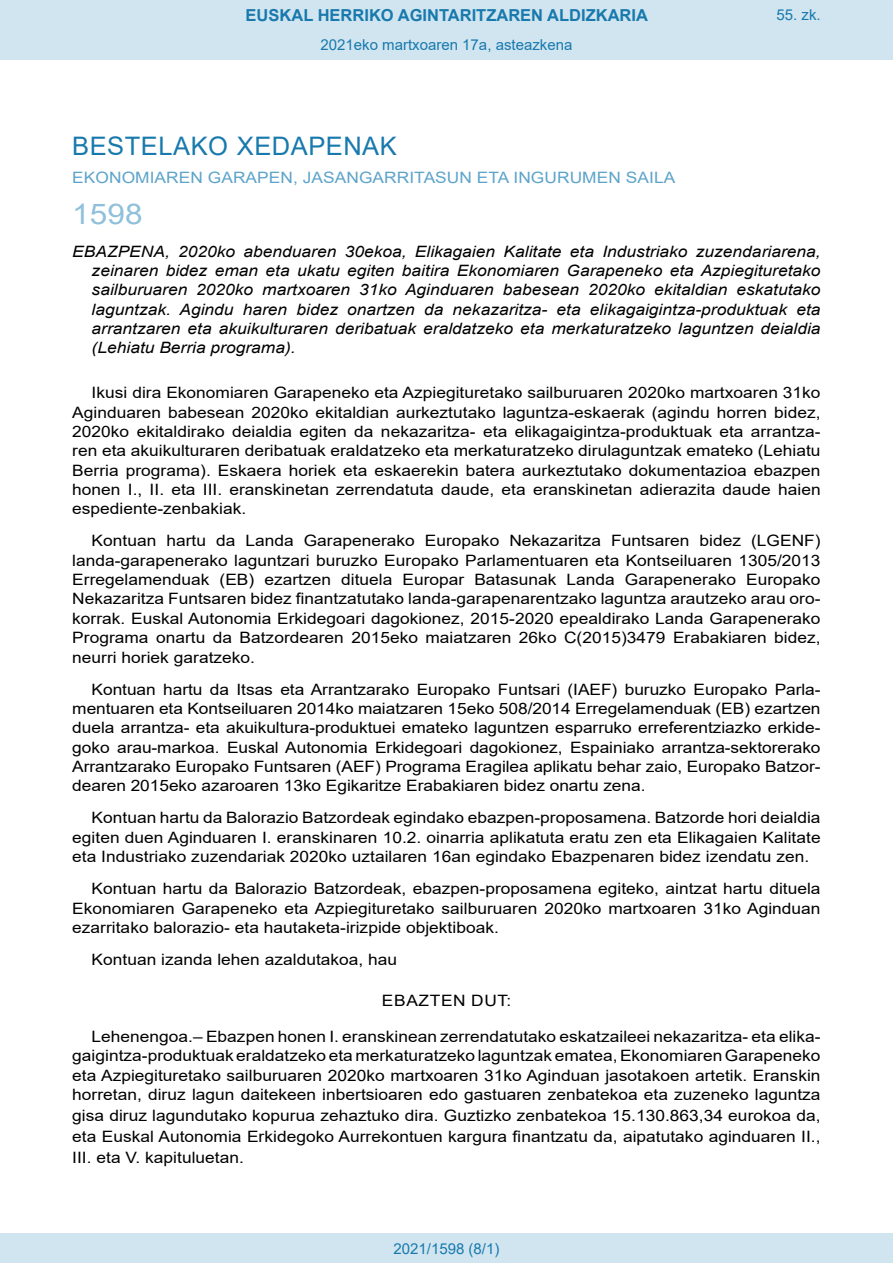
<style>
.page{position:relative;width:893px;height:1263px;background:#fff}
.page>*{position:absolute;margin:0;border:0;box-sizing:border-box;transform-origin:0 0}
.BOPVOrden{font:28.5px "Arial";color:#90c0db;scale:1.11 1}
.BOPVSeccion{font:25.5px "Arial";letter-spacing:.02em;color:#1879ad}
.t1{font:700 16.5px "Arial";color:#1879ad}
.BOPVDetalle{font:15.6px/19.4px "Arial";color:#000;text-align:justify;scale:1.11 1}
.BOPVTitulo{font:italic 15.6px/19.4px "Arial";color:#000;text-align:justify;scale:1.11 1}
.BOPVOrganismo{font:15.6px "Arial";letter-spacing:.005em;color:#5ea4ca;scale:1.11 1}
.BOPVClave{font:15.6px "Arial";letter-spacing:.035em;color:#000;scale:1.11 1}
.Paginacion_Centro{font:15px "Arial";color:#1879ad}
</style>
<div class="page">
<div style="left:0;top:0;width:893px;height:60px;background:#d0e5f0"></div>
<div style="left:0;top:1233px;width:893px;height:30px;background:#d0e5f0"></div>
<p class="t1" style="left:246px;top:3px;width:404px">EUSKAL HERRIKO AGINTARITZAREN ALDIZKARIA</p>
<p class="Paginacion_Centro" style="left:321px;top:35px;width:253px">2021eko martxoaren 17a, asteazkena</p>
<p class="Paginacion_Centro" style="left:776px;top:5px;width:46px">55. zk.</p>
<p class="BOPVSeccion" style="left:72px;top:128px;width:326px">BESTELAKO XEDAPENAK</p>
<p class="BOPVOrganismo" style="left:72px;top:167px;width:545px">EKONOMIAREN GARAPEN, JASANGARRITASUN ETA INGURUMEN SAILA</p>
<p class="BOPVOrden" style="left:72px;top:195px;width:65px">1598</p>
<p class="BOPVTitulo" style="left:92px;top:242px;width:658px;text-indent:-19px">EBAZPENA, 2020ko abenduaren 30ekoa, Elikagaien Kalitate eta Industriako zuzendariarena, zeinaren bidez eman eta ukatu egiten baitira Ekonomiaren Garapeneko eta Azpiegituretako sailburuaren 2020ko martxoaren 31ko Aginduaren babesean 2020ko ekitaldian eskatutako laguntzak. Agindu haren bidez onartzen da nekazaritza- eta elikagaigintza-produktuak eta arrantzaren eta akuikulturaren deribatuak eraldatzeko eta merkaturatzeko laguntzen deialdia (Lehiatu Berria programa).</p>
<p class="BOPVDetalle" style="left:72px;top:383px;width:676px;text-indent:19px">Ikusi dira Ekonomiaren Garapeneko eta Azpiegituretako sailburuaren 2020ko martxoaren 31ko Aginduaren babesean 2020ko ekitaldian aurkeztutako laguntza-eskaerak (agindu horren bidez, 2020ko ekitaldirako deialdia egiten da nekazaritza- eta elikagaigintza-produktuak eta arrantza&shy;ren eta akuikulturaren deribatuak eraldatzeko eta merkaturatzeko dirulaguntzak emateko (Lehiatu Berria programa). Eskaera horiek eta eskaerekin batera aurkeztutako dokumentazioa ebazpen honen I., II. eta III. eranskinetan zerrendatuta daude, eta eranskinetan adierazita daude haien espediente-zenbakiak.</p>
<p class="BOPVDetalle" style="left:72px;top:531px;width:676px;text-indent:19px">Kontuan hartu da Landa Garapenerako Europako Nekazaritza Funtsaren bidez (LGENF) landa-garapenerako laguntzari buruzko Europako Parlamentuaren eta Kontseiluaren 1305/2013<br>Erregelamenduak (EB) ezartzen dituela Europar Batasunak Landa Garapenerako Europako Nekazaritza Funtsaren bidez finantzatutako landa-garapenarentzako laguntza arautzeko arau oro&shy;korrak. Euskal Autonomia Erkidegoari dagokionez, 2015-2020 epealdirako Landa Garapenerako Programa onartu da Batzordearen 2015eko maiatzaren 26ko C(2015)3479 Erabakiaren bidez, neurri horiek garatzeko.</p>
<p class="BOPVDetalle" style="left:72px;top:679px;width:676px;text-indent:19px">Kontuan hartu da Itsas eta Arrantzarako Europako Funtsari (IAEF) buruzko Europako Parla&shy;mentuaren eta Kontseiluaren 2014ko maiatzaren 15eko 508/2014 Erregelamenduak (EB) ezartzen duela arrantza- eta akuikultura-produktuei emateko laguntzen esparruko erreferentziazko erkide&shy;goko arau-markoa. Euskal Autonomia Erkidegoari dagokionez, Espainiako arrantza-sektorerako Arrantzarako Europako Funtsaren (AEF) Programa Eragilea aplikatu behar zaio, Europako Batzor&shy;dearen 2015eko azaroaren 13ko Egikaritze Erabakiaren bidez onartu zena.</p>
<p class="BOPVDetalle" style="left:72px;top:808px;width:676px;text-indent:19px">Kontuan hartu da Balorazio Batzordeak egindako ebazpen-proposamena. Batzorde hori deialdia egiten duen Aginduaren I. eranskinaren 10.2. oinarria aplikatuta eratu zen eta Elikagaien Kalitate eta Industriako zuzendariak 2020ko uztailaren 16an egindako Ebazpenaren bidez izendatu zen.</p>
<p class="BOPVDetalle" style="left:72px;top:879px;width:676px;text-indent:19px">Kontuan hartu da Balorazio Batzordeak, ebazpen-proposamena egiteko, aintzat hartu dituela Ekonomiaren Garapeneko eta Azpiegituretako sailburuaren 2020ko martxoaren 31ko Aginduan ezarritako balorazio- eta hautaketa-irizpide objektiboak.</p>
<p class="BOPVDetalle" style="left:92px;top:950px;width:277px">Kontuan izanda lehen azaldutakoa, hau</p>
<p class="BOPVClave" style="left:382px;top:989px;width:118px">EBAZTEN DUT:</p>
<p class="BOPVDetalle" style="left:72px;top:1027px;width:676px;text-indent:19px">Lehenengoa.– Ebazpen honen I. eranskinean zerrendatutako eskatzaileei nekazaritza- eta elika&shy;gaigintza-produktuak eraldatzeko eta merkaturatzeko laguntzak ematea, Ekonomiaren Garapeneko eta Azpiegituretako sailburuaren 2020ko martxoaren 31ko Aginduan jasotakoen artetik. Eranskin horretan, diruz lagun daitekeen inbertsioaren edo gastuaren zenbatekoa eta zuzeneko laguntza</p>
<p class="BOPVDetalle" style="left:72px;top:1105px;width:676px;line-height:21px">gisa diruz lagundutako kopurua zehaztuko dira. Guztizko zenbatekoa 15.130.863,34 eurokoa da, eta Euskal Autonomia Erkidegoko Aurrekontuen kargura finantzatu da, aipatutako aginduaren II., III. eta V. kapituluetan.</p>
<p class="Paginacion_Centro" style="left:393px;top:1238px;width:107px">2021/1598 (8/1)</p>
</div>
